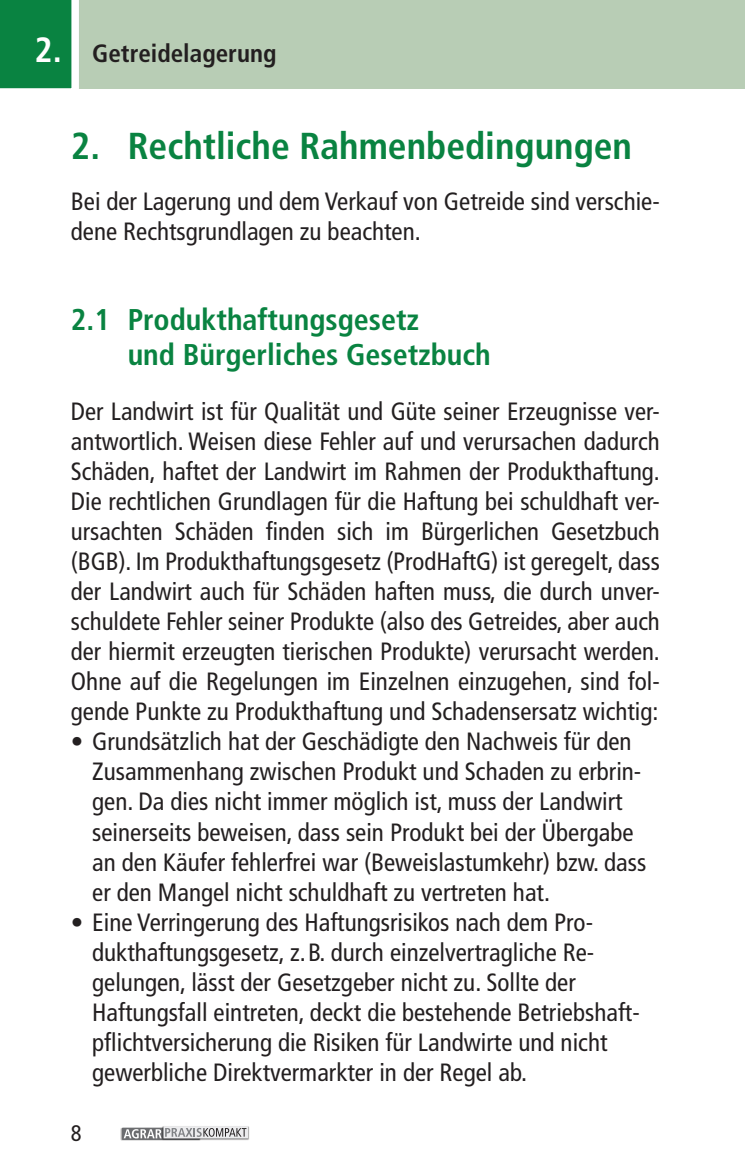
<style>
.page{position:relative;width:745px;height:1170px;background:#fff}
.page>*{position:absolute;margin:0;border:0;box-sizing:border-box;transform-origin:0 0}
.t1{font:700 condensed 37.5px "Frutiger LT Std";color:#098341}
.t2{font:700 condensed 30px/35px "Frutiger LT";color:#098341}
.t3{font:condensed 25px/30px "Frutiger LT Std";color:#231f20}
.t4{font:700 condensed 25px "Frutiger LT Std";color:#231f20}
.t5{font:condensed 22.5px "Frutiger LT Std";color:#231f20}
.s1{font-size:35px;color:#fff}
</style>
<div class="page">
<div style="left:0;top:0;width:744px;height:88px;background:#b8cdb5"></div>
<svg style="left:0;top:0;width:83px;height:89px;background:#299259"></svg>
<img style="left:121px;top:1128px;width:40px;height:12px">
<div style="left:122px;top:1127px;width:78px;height:12px;background:#6c6d70"></div>
<img style="left:161px;top:1126px;width:88px;height:14px">
<div style="left:163px;top:1125px;width:85px;height:13px;background:#e7e7e8"></div>
<svg style="left:124px;top:1127px;width:122px;height:11px"></svg>
<p class="t4" style="left:35px;top:39px;width:243px"><span class="s1">2.</span> Getreidelagerung</p>
<h1 class="t1" style="left:71px;top:123px;width:562px">2. Rechtliche Rahmenbedingungen</h1>
<p class="t3" style="left:71px;top:187px;width:590px">Bei der Lagerung und dem Verkauf von Getreide sind verschie&shy;dene Rechtsgrundlagen zu beachten.</p>
<p class="t2" style="left:128px;top:302px;width:364px;text-indent:-57px">2.1 Produkthaftungsgesetz<br>und Bürgerliches Gesetzbuch</p>
<p class="t3" style="left:71px;top:397px;width:590px;text-align:justify">Der Landwirt ist für Qualität und Güte seiner Erzeugnisse ver&shy;antwortlich. Weisen diese Fehler auf und verursachen dadurch Schäden, haftet der Landwirt im Rahmen der Produkthaftung.<br>Die rechtlichen Grundlagen für die Haftung bei schuldhaft ver&shy;ursachten Schäden finden sich im Bürgerlichen Gesetzbuch (BGB). Im Produkthaftungsgesetz (ProdHaftG) ist geregelt, dass der Landwirt auch für Schäden haften muss, die durch unver&shy;schuldete Fehler seiner Produkte (also des Getreides, aber auch der hiermit erzeugten tierischen Produkte) verursacht werden.<br>Ohne auf die Regelungen im Einzelnen einzugehen, sind fol&shy;gende Punkte zu Produkthaftung und Schadensersatz wichtig:</p>
<p class="t3" style="left:92px;top:727px;width:555px;text-indent:-21px">• Grundsätzlich hat der Geschädigte den Nachweis für den Zusammenhang zwischen Produkt und Schaden zu erbrin&shy;gen. Da dies nicht immer möglich ist, muss der Landwirt seinerseits beweisen, dass sein Produkt bei der Übergabe an den Käufer fehlerfrei war (Beweislastumkehr) bzw. dass er den Mangel nicht schuldhaft zu vertreten hat.</p>
<p class="t3" style="left:92px;top:907px;width:548px;text-indent:-21px">• Eine Verringerung des Haftungsrisikos nach dem Pro&shy;dukthaftungsgesetz, z.B. durch einzelvertragliche Re&shy;gelungen, lässt der Gesetzgeber nicht zu. Sollte der Haftungsfall eintreten, deckt die bestehende Betriebshaft&shy;pflichtversicherung die Risiken für Landwirte und nicht gewerbliche Direktvermarkter in der Regel ab.</p>
<p class="t5" style="left:71px;top:1119px;width:12px">8</p>
</div>
